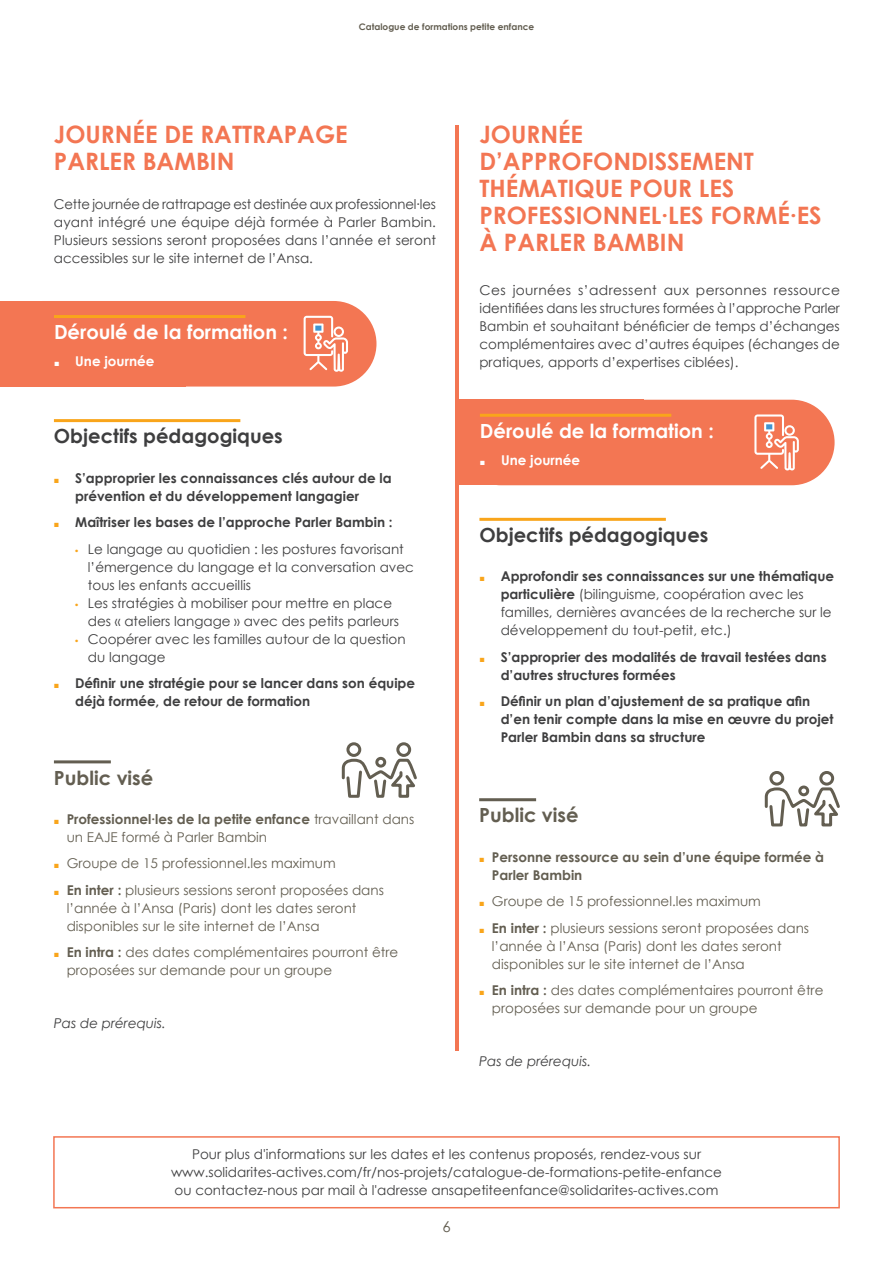
<style>
.page{position:relative;width:893px;height:1263px;background:#fff}
.page>*{position:absolute;margin:0;border:0;box-sizing:border-box;transform-origin:0 0}
.Heading_2{font:700 24px/27px "Century Gothic";color:#f37653}
.Heading_1{font:700 24px/27px "Century Gothic";color:#f37653}
.Heading_3{font:700 19.5px "Century Gothic";color:#3e3e3f}
.Heading_3-2{font:700 19.5px "Century Gothic";color:#fff}
.Heading_3-3{font:700 19.5px "Century Gothic";color:#635e51}
.t1{font:15px "Century Gothic";color:#635e51}
.t2{font:13.5px/18px "Century Gothic";color:#3e3e3f}
.t3{font:13.5px/18px "Century Gothic";color:#635e51}
.t4{font:700 13.5px/18px "Century Gothic";color:#3e3e3f}
.t5{font:700 13.5px/18px "Century Gothic";color:#635e51}
.t6{font:italic 13.5px "Century Gothic";color:#3e3e3f}
.t7{font:700 13.5px "Century Gothic";color:#fff}
.t8{font:700 9px "Century Gothic";color:#635e51}
.s1{font-family:"Arial";font-weight:400;font-size:9px}
.s2{font-family:"Arial";font-weight:400;font-size:9px;color:#f9a51b}
.s3{font-family:"Arial";font-weight:700;font-size:9px;color:#f9a51b}
.s4{font-family:"Arial";font-size:9px;color:#f9a51b}
.s5{font-weight:700}
</style>
<div class="page">
<div style="left:0;top:301px;width:376px;height:86px;background:#f37653;border-radius:43px"></div>
<div style="left:0;top:301px;width:185px;height:86px;background:#f37653"></div>
<hr style="left:54px;top:419px;width:186px;height:3px;background:#f9a51b">
<hr style="left:54px;top:315px;width:191px;height:3px;background:#f9a51b">
<hr style="left:54px;top:760px;width:57px;height:3px;background:#635e51">
<div style="left:458px;top:400px;width:377px;height:85px;background:#f37653;border-radius:43px"></div>
<svg style="left:458px;top:400px;width:186px;height:85px"></svg>
<hr style="left:479px;top:518px;width:187px;height:3px;background:#f9a51b">
<hr style="left:480px;top:414px;width:191px;height:3px;background:#f9a51b">
<hr style="left:479px;top:798px;width:57px;height:3px;background:#635e51">
<hr style="left:455px;top:125px;width:3px;height:925px;background:#f37653">
<div style="left:53px;top:1136px;width:787px;height:72px;border:2px solid #f37653"></div>
<svg style="left:304px;top:316px;width:44px;height:56px"></svg>
<svg style="left:754px;top:414px;width:45px;height:57px"></svg>
<svg style="left:341px;top:742px;width:76px;height:56px"></svg>
<svg style="left:764px;top:771px;width:76px;height:56px"></svg>
<p class="t8" style="left:359px;top:20px;width:177px">Catalogue de formations petite enfance</p>
<p class="Heading_1" style="left:54px;top:120px;width:295px">JOURNÉE DE RATTRAPAGE<br>PARLER BAMBIN</p>
<p class="t2" style="left:54px;top:195px;width:384px;text-align:justify">Cette journée de rattrapage est destinée aux professionnel∙les ayant intégré une équipe déjà formée à Parler Bambin.<br>Plusieurs sessions seront proposées dans l’année et seront accessibles sur le site internet de l’Ansa.</p>
<p class="Heading_3-2" style="left:54px;top:317px;width:235px">Déroulé de la formation :</p>
<p class="t7" style="left:54px;top:351px;width:102px"><span class="s1">■</span> Une journée</p>
<p class="Heading_3" style="left:54px;top:421px;width:230px">Objectifs pédagogiques</p>
<p class="t4" style="left:75px;top:468px;width:318px;text-indent:-21px"><span class="s2">■</span> S’approprier les connaissances clés autour de la prévention et du développement langagier</p>
<p class="t4" style="left:54px;top:513px;width:340px"><span class="s2">■</span> Maîtriser les bases de l’approche Parler Bambin :</p>
<p class="t2" style="left:88px;top:540px;width:327px;text-indent:-13px"><span class="s3">•</span> Le langage au quotidien : les postures favorisant l’émergence du langage et la conversation avec tous les enfants accueillis</p>
<p class="t2" style="left:88px;top:594px;width:313px;text-indent:-13px"><span class="s3">•</span> Les stratégies à mobiliser pour mettre en place des « ateliers langage » avec des petits parleurs</p>
<p class="t2" style="left:88px;top:630px;width:319px;text-indent:-13px"><span class="s3">•</span> Coopérer avec les familles autour de la question du langage</p>
<p class="t4" style="left:75px;top:674px;width:341px;text-indent:-21px"><span class="s2">■</span> Définir une stratégie pour se lancer dans son équipe déjà formée, de retour de formation</p>
<p class="Heading_3-3" style="left:54px;top:763px;width:101px">Public visé</p>
<p class="t3" style="left:67px;top:810px;width:349px;text-indent:-13px"><span class="s4">■</span> <span class="s5">Professionnel∙les de la petite enfance</span> travaillant dans un EAJE formé à Parler Bambin</p>
<p class="t3" style="left:54px;top:854px;width:283px"><span class="s4">■</span> Groupe de 15 professionnel.les maximum</p>
<p class="t3" style="left:67px;top:881px;width:319px;text-indent:-13px"><span class="s4">■</span> <span class="s5">En inter :</span> plusieurs sessions seront proposées dans l’année à l’Ansa (Paris) dont les dates seront disponibles sur le site internet de l’Ansa</p>
<p class="t3" style="left:67px;top:943px;width:333px;text-indent:-13px"><span class="s4">■</span> <span class="s5">En intra :</span> des dates complémentaires pourront être proposées sur demande pour un groupe</p>
<p class="t6" style="left:54px;top:1014px;width:113px">Pas de prérequis.</p>
<p class="Heading_2" style="left:479px;top:119px;width:344px">JOURNÉE<br>D’APPROFONDISSEMENT<br>THÉMATIQUE POUR LES<br>PROFESSIONNEL∙LES FORMÉ∙ES<br>À PARLER BAMBIN</p>
<p class="t2" style="left:479px;top:281px;width:362px;text-align:justify">Ces journées s’adressent aux personnes ressource identifiées dans les structures formées à l’approche Parler Bambin et souhaitant bénéficier de temps d’échanges complémentaires avec d’autres équipes (échanges de pratiques, apports d’expertises ciblées).</p>
<p class="Heading_3-2" style="left:480px;top:416px;width:235px">Déroulé de la formation :</p>
<p class="t7" style="left:480px;top:449px;width:102px"><span class="s1">■</span> Une journée</p>
<p class="Heading_3" style="left:479px;top:520px;width:230px">Objectifs pédagogiques</p>
<p class="t2" style="left:501px;top:567px;width:335px;text-indent:-21px"><span class="s4">■</span> <span class="s5">Approfondir ses connaissances sur une thématique particulière</span> (bilinguisme, coopération avec les familles, dernières avancées de la recherche sur le développement du tout-petit, etc.)</p>
<p class="t4" style="left:501px;top:647px;width:327px;text-indent:-21px"><span class="s2">■</span> S’approprier des modalités de travail testées dans d’autres structures formées</p>
<p class="t4" style="left:501px;top:692px;width:334px;text-indent:-21px"><span class="s2">■</span> Définir un plan d’ajustement de sa pratique afin d’en tenir compte dans la mise en œuvre du projet<br>Parler Bambin dans sa structure</p>
<p class="Heading_3-3" style="left:479px;top:801px;width:101px">Public visé</p>
<p class="t5" style="left:492px;top:847px;width:334px;text-indent:-13px"><span class="s2">■</span> Personne ressource au sein d’une équipe formée à<br>Parler Bambin</p>
<p class="t3" style="left:479px;top:892px;width:283px"><span class="s4">■</span> Groupe de 15 professionnel.les maximum</p>
<p class="t3" style="left:492px;top:919px;width:319px;text-indent:-13px"><span class="s4">■</span> <span class="s5">En inter :</span> plusieurs sessions seront proposées dans l’année à l’Ansa (Paris) dont les dates seront disponibles sur le site internet de l’Ansa</p>
<p class="t3" style="left:492px;top:981px;width:333px;text-indent:-13px"><span class="s4">■</span> <span class="s5">En intra :</span> des dates complémentaires pourront être proposées sur demande pour un groupe</p>
<p class="t6" style="left:479px;top:1052px;width:113px">Pas de prérequis.</p>
<p class="t2" style="left:171px;top:1145px;width:552px;text-align:center">Pour plus d'informations sur les dates et les contenus proposés, rendez-vous sur www.solidarites-actives.com/fr/nos-projets/catalogue-de-formations-petite-enfance ou contactez-nous par mail à l'adresse ansapetiteenfance@solidarites-actives.com</p>
<p class="t1" style="left:442px;top:1216px;width:10px">6</p>
</div>
